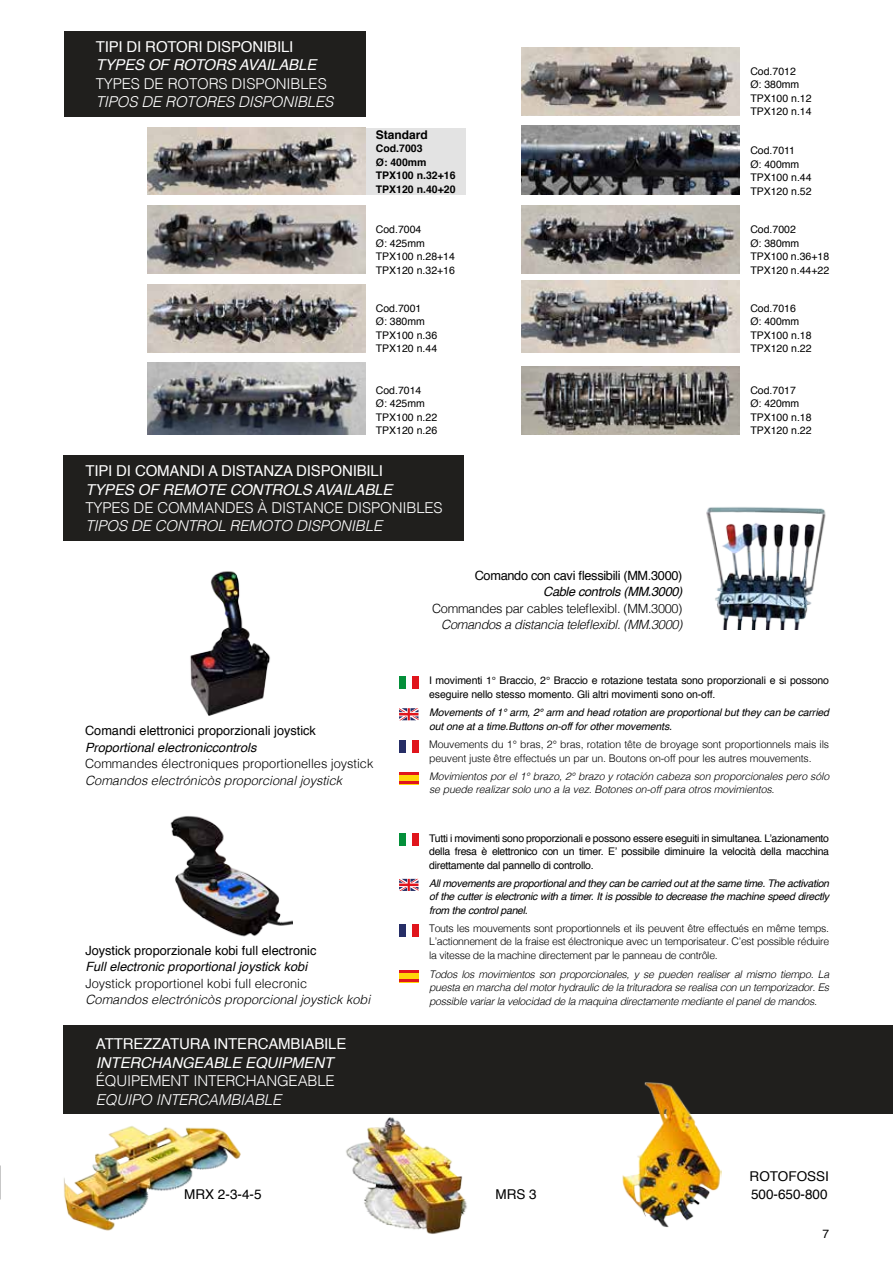
<style>
.page{position:relative;width:893px;height:1263px;background:#fff}
.page>*{position:absolute;margin:0;border:0;box-sizing:border-box;transform-origin:0 0}
.t1{font:300 15px "Helvetica";letter-spacing:-.01em;color:#fff}
.t2{font:15px "Helvetica";letter-spacing:-.01em;color:#fff}
.t3{font:italic 15px "Helvetica";letter-spacing:-.01em;color:#fff}
.t4{font:italic 300 15px "Helvetica";letter-spacing:-.01em;color:#fff}
.t5{font:13.5px/18px "Helvetica";color:#000}
.t6{font:italic 300 12.75px "Helvetica";color:#000}
.t7{font:300 12.75px "Helvetica";color:#000}
.t8{font:12.75px "Helvetica";color:#000}
.t9{font:italic 12.75px "Helvetica";color:#000}
.t10{font:300 12.75px "Helvetica";letter-spacing:-.025em;color:#000}
.t11{font:italic 300 12.75px "Helvetica";letter-spacing:-.025em;color:#000}
.t12{font:12.75px "Helvetica";letter-spacing:-.025em;color:#000}
.t13{font:italic 12.75px "Helvetica";letter-spacing:-.025em;color:#000}
.t14{font:700 12px "Helvetica";color:#000}
.t15{font:12px "Helvetica";color:#000}
.t16{font:10.5px/13.5px "Helvetica";color:#000}
.t17{font:italic 300 10.5px/13.5px "Helvetica";letter-spacing:-.01em;color:#000}
.t18{font:300 10.5px/13.5px "Helvetica";letter-spacing:-.01em;color:#000}
.t19{font:italic 10.5px/13.5px "Helvetica";letter-spacing:-.01em;color:#000}
.t20{font:700 10.5px/13.5px "Helvetica";color:#000}
</style>
<div class="page">
<div style="left:147px;top:128px;width:319px;height:66px;background:#e3e3e3"></div>
<div style="left:64px;top:1026px;width:829px;height:88px;background:#201f1d"></div>
<img style="left:522px;top:206px;width:218px;height:68px">
<img style="left:522px;top:126px;width:218px;height:69px">
<img style="left:522px;top:47px;width:218px;height:68px">
<img style="left:522px;top:281px;width:218px;height:71px">
<img style="left:522px;top:366px;width:218px;height:68px">
<img style="left:147px;top:284px;width:218px;height:68px">
<img style="left:147px;top:128px;width:218px;height:66px">
<img style="left:147px;top:205px;width:218px;height:69px">
<img style="left:147px;top:363px;width:218px;height:71px">
<div style="left:64px;top:32px;width:301px;height:85px;background:#201f1d"></div>
<div style="left:64px;top:455px;width:400px;height:85px;background:#201f1d"></div>
<img style="left:170px;top:816px;width:123px;height:121px">
<img style="left:190px;top:571px;width:80px;height:144px">
<img style="left:706px;top:507px;width:120px;height:122px">
<div style="left:399px;top:676px;width:6px;height:12px;background:#048f3a"></div>
<div style="left:412px;top:676px;width:6px;height:12px;background:#e0151c"></div>
<div style="left:399px;top:740px;width:6px;height:13px;background:#262e66"></div>
<div style="left:412px;top:740px;width:6px;height:13px;background:#e0151c"></div>
<div style="left:399px;top:772px;width:19px;height:12px;background:#ffd609"></div>
<hr style="left:399px;top:781px;width:19px;height:3px;background:#e0151c">
<hr style="left:399px;top:772px;width:19px;height:3px;background:#e0151c">
<svg style="left:399px;top:708px;width:19px;height:12px"></svg>
<div style="left:399px;top:834px;width:6px;height:12px;background:#048f3a"></div>
<div style="left:412px;top:834px;width:6px;height:12px;background:#e0151c"></div>
<div style="left:399px;top:924px;width:6px;height:12px;background:#262e66"></div>
<div style="left:412px;top:924px;width:6px;height:12px;background:#e0151c"></div>
<div style="left:399px;top:970px;width:19px;height:12px;background:#ffd609"></div>
<hr style="left:399px;top:979px;width:19px;height:3px;background:#e0151c">
<hr style="left:399px;top:970px;width:19px;height:3px;background:#e0151c">
<svg style="left:399px;top:879px;width:19px;height:12px"></svg>
<img style="left:63px;top:1126px;width:177px;height:105px">
<img style="left:346px;top:1117px;width:121px;height:117px">
<img style="left:622px;top:1082px;width:100px;height:146px">
<h1 class="t2" style="left:96px;top:35px;width:199px">TIPI DI ROTORI DISPONIBILI</h1>
<h1 class="t3" style="left:96px;top:53px;width:222px">TYPES OF ROTORS AVAILABLE</h1>
<h1 class="t1" style="left:96px;top:71px;width:233px">TYPES DE ROTORS DISPONIBLES</h1>
<h1 class="t4" style="left:96px;top:89px;width:239px">TIPOS DE ROTORES DISPONIBLES</h1>
<p class="t14" style="left:376px;top:125px;width:54px">Standard</p>
<p class="t20" style="left:376px;top:142px;width:81px">Cod.7003<br>Ø: 400mm<br>TPX100 n.32+16<br>TPX120 n.40+20</p>
<p class="t16" style="left:376px;top:223px;width:81px">Cod.7004<br>Ø: 425mm<br>TPX100 n.28+14<br>TPX120 n.32+16</p>
<p class="t16" style="left:376px;top:302px;width:63px">Cod.7001<br>Ø: 380mm<br>TPX100 n.36<br>TPX120 n.44</p>
<p class="t16" style="left:376px;top:384px;width:63px">Cod.7014<br>Ø: 425mm<br>TPX100 n.22<br>TPX120 n.26</p>
<h1 class="t2" style="left:85px;top:459px;width:299px">TIPI DI COMANDI A DISTANZA DISPONIBILI</h1>
<h1 class="t3" style="left:85px;top:477px;width:309px">TYPES OF REMOTE CONTROLS AVAILABLE</h1>
<h1 class="t1" style="left:85px;top:495px;width:359px">TYPES DE COMMANDES À DISTANCE DISPONIBLES</h1>
<h1 class="t4" style="left:85px;top:513px;width:298px">TIPOS DE CONTROL REMOTO DISPONIBLE</h1>
<p class="t12" style="left:475px;top:566px;width:209px">Comando con cavi flessibili (MM.3000)</p>
<p class="t13" style="left:543px;top:582px;width:141px">Cable controls (MM.3000)</p>
<p class="t10" style="left:432px;top:597px;width:252px">Commandes par cables teleflexibl. (MM.3000)</p>
<p class="t11" style="left:441px;top:614px;width:243px">Comandos a distancia teleflexibl. (MM.3000)</p>
<p class="t16" style="left:750px;top:65px;width:63px">Cod.7012<br>Ø: 380mm<br>TPX100 n.12<br>TPX120 n.14</p>
<p class="t16" style="left:750px;top:144px;width:63px">Cod.7011<br>Ø: 400mm<br>TPX100 n.44<br>TPX120 n.52</p>
<p class="t16" style="left:750px;top:223px;width:80px">Cod.7002<br>Ø: 380mm<br>TPX100 n.36+18<br>TPX120 n.44+22</p>
<p class="t16" style="left:750px;top:302px;width:63px">Cod.7016<br>Ø: 400mm<br>TPX100 n.18<br>TPX120 n.22</p>
<p class="t16" style="left:750px;top:384px;width:63px">Cod.7017<br>Ø: 420mm<br>TPX100 n.18<br>TPX120 n.22</p>
<p class="t8" style="left:85px;top:721px;width:232px">Comandi elettronici proporzionali joystick</p>
<p class="t9" style="left:85px;top:737px;width:173px">Proportional electroniccontrols</p>
<p class="t7" style="left:85px;top:753px;width:290px">Commandes électroniques proportionelles joystick</p>
<p class="t6" style="left:85px;top:769px;width:259px">Comandos electrónicòs proporcional joystick</p>
<p class="t8" style="left:85px;top:941px;width:232px">Joystick proporzionale kobi full electronic</p>
<p class="t9" style="left:85px;top:957px;width:223px">Full electronic proportional joystick kobi</p>
<p class="t7" style="left:85px;top:972px;width:223px">Joystick proportionel kobi full elecronic</p>
<p class="t6" style="left:85px;top:989px;width:286px">Comandos electrónicòs proporcional joystick kobi</p>
<h1 class="t2" style="left:96px;top:1032px;width:252px">ATTREZZATURA INTERCAMBIABILE</h1>
<h1 class="t3" style="left:96px;top:1051px;width:239px">INTERCHANGEABLE EQUIPMENT</h1>
<h1 class="t1" style="left:96px;top:1068px;width:240px">ÉQUIPEMENT INTERCHANGEABLE</h1>
<h1 class="t4" style="left:96px;top:1086px;width:187px">EQUIPO INTERCAMBIABLE</h1>
<p class="t16" style="left:429px;top:674px;width:401px">I movimenti 1° Braccio, 2° Braccio e rotazione testata sono proporzionali e si possono eseguire nello stesso momento. Gli altri movimenti sono on-off.</p>
<p class="t19" style="left:429px;top:706px;width:401px">Movements of 1° arm, 2° arm and head rotation are proportional but they can be carried out one at a time.Buttons on-off for other movements.</p>
<p class="t18" style="left:429px;top:737px;width:402px">Mouvements du 1° bras, 2° bras, rotation tête de broyage sont proportionnels mais ils peuvent juste être effectués un par un. Boutons on-off pour les autres mouvements.</p>
<p class="t17" style="left:429px;top:769px;width:402px">Movimientos por el 1° brazo, 2° brazo y rotación cabeza son proporcionales pero sólo se puede realizar solo uno a la vez. Botones on-off para otros movimientos.</p>
<p class="t16" style="left:429px;top:832px;width:401px;text-align:justify">Tutti i movimenti sono proporzionali e possono essere eseguiti in simultanea. L’azionamento della fresa è elettronico con un timer. E’ possibile diminuire la velocità della macchina direttamente dal pannello di controllo.</p>
<p class="t19" style="left:429px;top:876px;width:401px;text-align:justify">All movements are proportional and they can be carried out at the same time. The activation of the cutter is electronic with a timer. It is possible to decrease the machine speed directly from the control panel.</p>
<p class="t18" style="left:429px;top:920px;width:402px;text-align:justify">Touts les mouvements sont proportionnels et ils peuvent être effectués en même temps.<br>L’actionnement de la fraise est électronique avec un temporisateur. C’est possible réduire la vitesse de la machine directement par le panneau de contrôle.</p>
<p class="t17" style="left:429px;top:966px;width:402px;text-align:justify">Todos los movimientos son proporcionales, y se pueden realiser al mismo tiempo. La puesta en marcha del motor hydraulic de la trituradora se realisa con un temporizador. Es possible variar la velocidad de la maquina directamente mediante el panel de mandos.</p>
<p class="t5" style="left:184px;top:1186px;width:79px">MRX 2-3-4-5</p>
<p class="t5" style="left:495px;top:1185px;width:43px">MRS 3</p>
<p class="t5" style="left:750px;top:1168px;width:81px">ROTOFOSSI<br>500-650-800</p>
<p class="t15" style="left:822px;top:1224px;width:8px">7</p>
</div>
